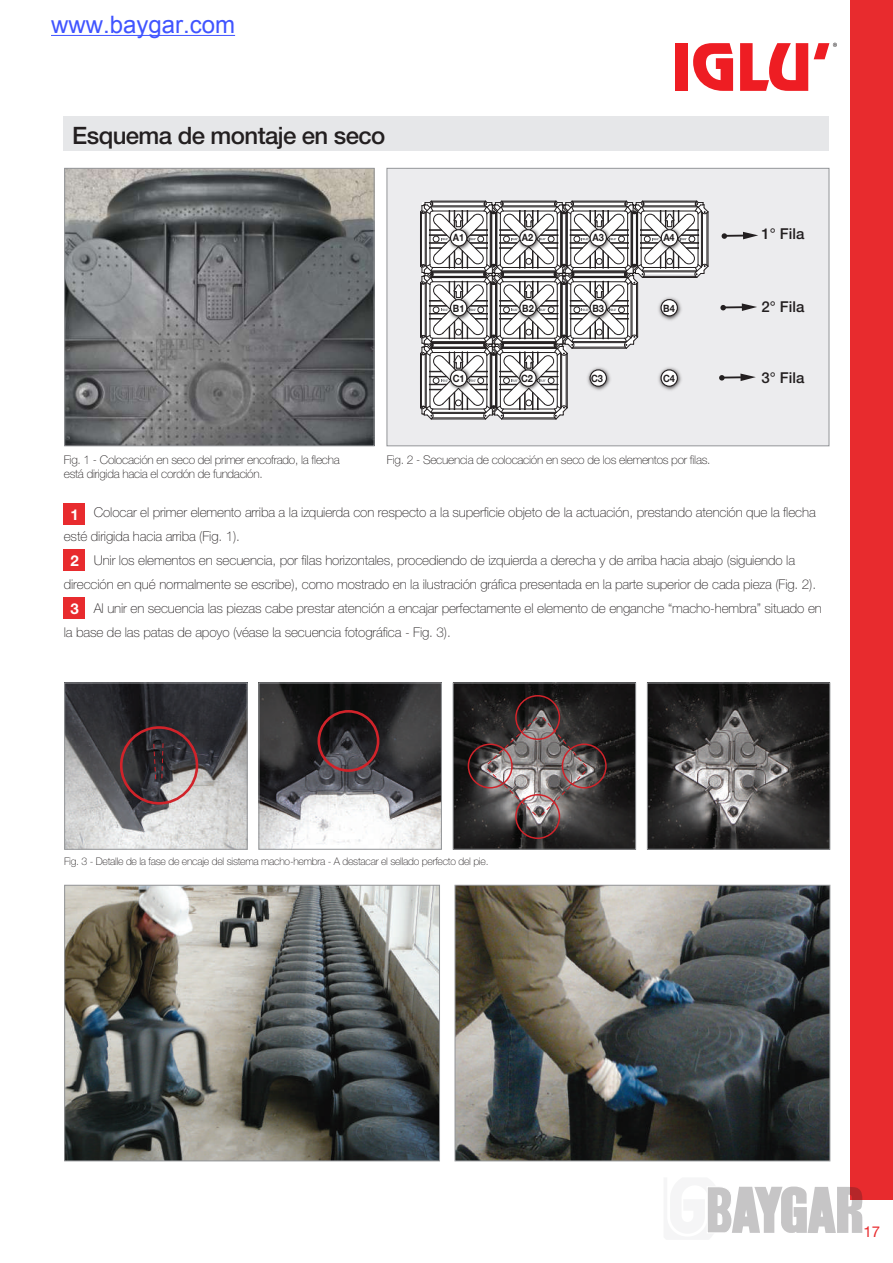
<style>
.page{position:relative;width:893px;height:1263px;background:#fff}
.page>*{position:absolute;margin:0;border:0;box-sizing:border-box;transform-origin:0 0}
.t1{font:500 24px "Helvetica Neue";letter-spacing:-.025em;color:#231f20}
.t2{font:24px "Arial";color:#4054ff}
.t3{font:500 15px "Helvetica Neue";color:#231f20}
.t4{font:700 15px "Helvetica Neue";color:#fff}
.t5{font:15px "Helvetica Neue";color:#e82b2e}
.t6{font:100 13.5px "Helvetica Neue";letter-spacing:-.01em;color:#231f20}
.t7{font:100 12px/14.4px "Helvetica Neue";letter-spacing:-.025em;color:#231f20}
.t8{font:100 10.5px "Helvetica Neue";letter-spacing:-.025em;color:#231f20}
.t9{font:700 10.05px "Helvetica Neue";color:#231f20;scale:.92 1}
</style>
<div class="page">
<div style="left:850px;top:0;width:43px;height:1199px;background:#e82b2e"></div>
<div style="left:675px;top:43px;width:12px;height:48px;background:#ee1d23"></div>
<svg style="left:693px;top:43px;width:40px;height:48px"></svg>
<svg style="left:740px;top:43px;width:68px;height:48px"></svg>
<svg style="left:814px;top:43px;width:23px;height:16px"></svg>
<div style="left:64px;top:117px;width:765px;height:34px;background:#e6e7e9"></div>
<img style="left:66px;top:685px;width:179px;height:162px">
<div style="left:64px;top:683px;width:183px;height:166px;border:1px solid #939598"></div>
<div style="left:120px;top:726px;width:78px;height:79px;border:3px solid #d1232a;border-radius:50%"></div>
<svg style="left:153px;top:743px;width:11px;height:37px"></svg>
<img style="left:261px;top:685px;width:179px;height:162px">
<div style="left:259px;top:683px;width:183px;height:166px;border:1px solid #939598"></div>
<div style="left:317px;top:710px;width:62px;height:62px;border:3px solid #d1232a;border-radius:50%"></div>
<img style="left:455px;top:685px;width:179px;height:162px">
<div style="left:453px;top:683px;width:183px;height:166px;border:1px solid #939598"></div>
<svg style="left:467px;top:694px;width:140px;height:146px;background:#564d4d"></svg>
<img style="left:649px;top:685px;width:179px;height:162px">
<div style="left:647px;top:683px;width:183px;height:166px;border:1px solid #939598"></div>
<div style="left:64px;top:503px;width:21px;height:21px;background:#e82b2e"></div>
<div style="left:64px;top:549px;width:21px;height:22px;background:#e82b2e"></div>
<div style="left:64px;top:597px;width:21px;height:22px;background:#e82b2e"></div>
<img style="left:66px;top:887px;width:372px;height:272px">
<div style="left:64px;top:885px;width:376px;height:276px;border:1px solid #939598"></div>
<img style="left:457px;top:887px;width:371px;height:272px">
<div style="left:455px;top:885px;width:375px;height:276px;border:1px solid #939598"></div>
<img style="left:66px;top:170px;width:306px;height:274px">
<div style="left:64px;top:168px;width:310px;height:278px;border:1px solid #939598"></div>
<div style="left:387px;top:168px;width:442px;height:278px;background:#ececee;border:1px solid #939598"></div>
<svg style="left:734px;top:232px;width:24px;height:7px"></svg>
<hr style="left:723px;top:235px;width:20px;height:2px;background:#231f20">
<svg style="left:722px;top:233px;width:5px;height:6px"></svg>
<svg style="left:733px;top:303px;width:24px;height:8px"></svg>
<hr style="left:721px;top:306px;width:21px;height:2px;background:#231f20">
<svg style="left:720px;top:305px;width:6px;height:5px"></svg>
<svg style="left:740px;top:374px;width:16px;height:7px"></svg>
<hr style="left:720px;top:376px;width:21px;height:3px;background:#231f20">
<svg style="left:719px;top:375px;width:6px;height:6px"></svg>
<svg style="left:420px;top:201px;width:289px;height:219px"></svg>
<hr style="left:51px;top:35px;width:184px;height:1px;background:#4054ff">
<svg style="left:707px;top:1186px;width:155px;height:47px"></svg>
<h1 class="t2" style="left:51px;top:9px;width:186px">www.baygar.com</h1>
<h1 class="t1" style="left:72px;top:121px;width:315px">Esquema de montaje en seco</h1>
<p class="t9" style="left:453px;top:229px;width:14px">A1</p>
<p class="t9" style="left:522px;top:229px;width:14px">A2</p>
<p class="t9" style="left:592px;top:229px;width:14px">A3</p>
<p class="t9" style="left:663px;top:229px;width:14px">A4</p>
<p class="t9" style="left:453px;top:300px;width:14px">B1</p>
<p class="t9" style="left:522px;top:300px;width:14px">B2</p>
<p class="t9" style="left:592px;top:300px;width:14px">B3</p>
<p class="t9" style="left:663px;top:300px;width:14px">B4</p>
<p class="t9" style="left:453px;top:370px;width:14px">C1</p>
<p class="t9" style="left:521px;top:370px;width:14px">C2</p>
<p class="t9" style="left:591px;top:370px;width:14px">C3</p>
<p class="t9" style="left:663px;top:370px;width:14px">C4</p>
<p class="t7" style="left:64px;top:452px;width:277px">Fig. 1 - Colocación en seco del primer encofrado, la flecha está dirigida hacia el cordón de fundación.</p>
<p class="t7" style="left:387px;top:452px;width:325px">Fig. 2 - Secuencia de colocación en seco de los elementos por filas.</p>
<p class="t3" style="left:761px;top:225px;width:44px">1° Fila</p>
<p class="t3" style="left:761px;top:298px;width:44px">2° Fila</p>
<p class="t3" style="left:761px;top:369px;width:44px">3° Fila</p>
<p class="t6" style="left:94px;top:505px;width:723px">Colocar el primer elemento arriba a la izquierda con respecto a la superficie objeto de la actuación, prestando atención que la flecha</p>
<p class="t6" style="left:64px;top:529px;width:178px">esté dirigida hacia arriba (Fig. 1).</p>
<p class="t6" style="left:94px;top:553px;width:703px">Unir los elementos en secuencia, por filas horizontales, procediendo de izquierda a derecha y de arriba hacia abajo (siguiendo la</p>
<p class="t6" style="left:64px;top:577px;width:754px">dirección en qué normalmente se escribe), como mostrado en la ilustración gráfica presentada en la parte superior de cada pieza (Fig. 2).</p>
<p class="t6" style="left:94px;top:601px;width:730px">Al unir en secuencia las piezas cabe prestar atención a encajar perfectamente el elemento de enganche “macho-hembra” situado en</p>
<p class="t6" style="left:64px;top:625px;width:388px">la base de las patas de apoyo (véase la secuencia fotográfica - Fig. 3).</p>
<p class="t4" style="left:70px;top:505px;width:10px">1</p>
<p class="t4" style="left:70px;top:551px;width:10px">2</p>
<p class="t4" style="left:70px;top:599px;width:10px">3</p>
<p class="t8" style="left:64px;top:855px;width:426px">Fig. 3 - Detalle de la fase de encaje del sistema macho-hembra - A destacar el sellado perfecto del pie.</p>
<p class="t5" style="left:863px;top:1223px;width:18px">17</p>
</div>
